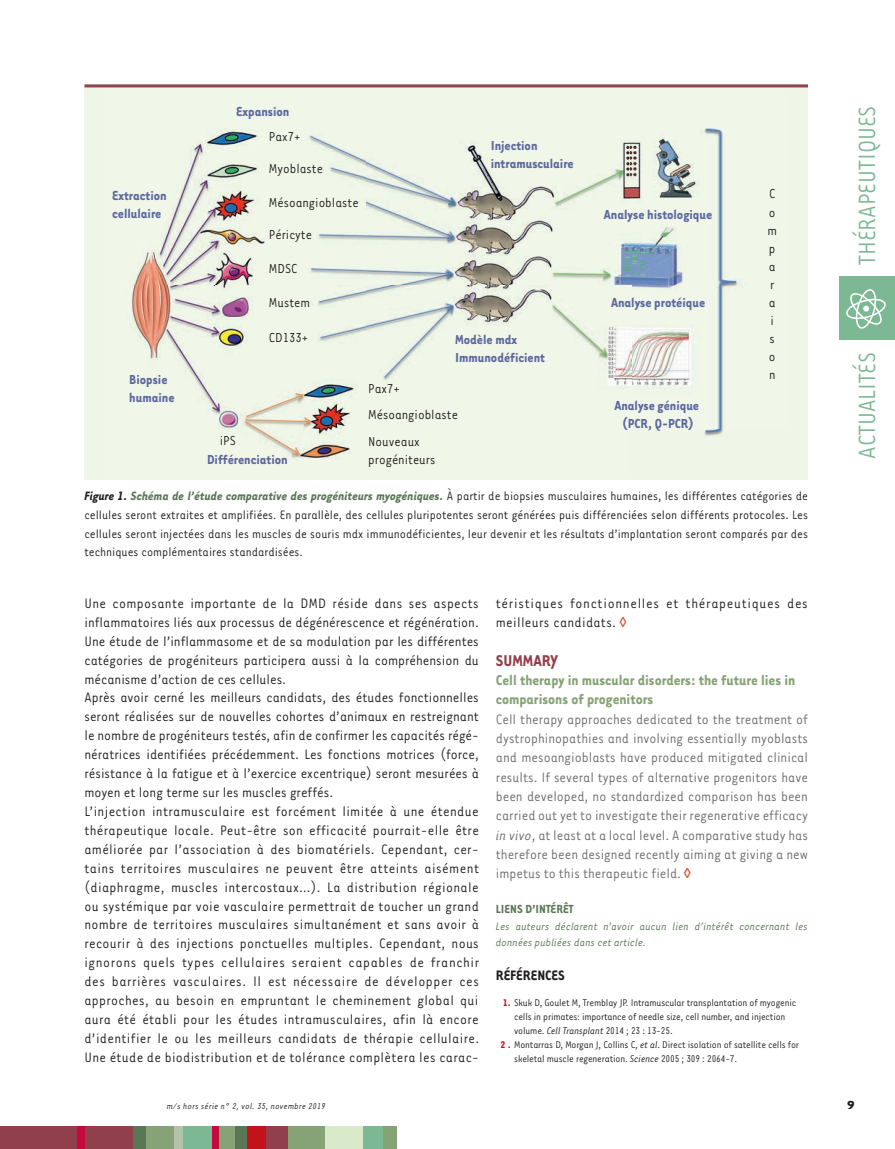
<style>
.page{position:relative;width:895px;height:1149px;background:#fff}
.page>*{position:absolute;margin:0;border:0;box-sizing:border-box;transform-origin:0 0}
.t1{font:27px "Tarzana Narrow";color:#7db894}
.t2{font:700 18px "Tarzana Narrow";color:#913f4b}
.t3{font:700 16.5px/19.4px "Tarzana Narrow";color:#86a375}
.t4{font:15.75px/18.9px "Tarzana Narrow";letter-spacing:.02em;color:#231f20}
.t5{font:15.75px/19.4px "Tarzana Narrow";color:#6c6d70;text-align:justify}
.t6{font:15.75px/19.4px "Tarzana Narrow";letter-spacing:.045em;color:#231f20}
.t7{font:700 15.75px "Tarzana Narrow";color:#231f20}
.t8{font:700 15px/18px "Tarzana Narrow";color:#5e689e}
.t9{font:15px/18px "Tarzana Narrow";color:#231f20}
.t10{font:13.95px/18.9px "Tarzana Narrow";color:#231f20;text-align:justify}
.t11{font:700 13.5px "Tarzana Narrow";color:#5a7755}
.t12{font:700 13.5px "Tarzana Wide";color:#231f20}
.t13{font:italic 12.45px/16.4px "Tarzana Narrow";letter-spacing:.005em;color:#5a7755}
.t14{font:11.25px "Tarzana Narrow";letter-spacing:-.015em;color:#231f20}
.t15{font:italic 9.75px "Tarzana Narrow";letter-spacing:.025em;color:#231f20}
.s1{font-weight:700;font-style:italic}
.s2{font-weight:700;font-style:italic;color:#5a7755}
.s3{font-style:italic}
.s4{font-weight:700;color:#c4121a}
</style>
<div class="page">
<div style="left:0;top:1126px;width:133px;height:22px;background:#913f4b"></div>
<div style="left:234px;top:1126px;width:13px;height:22px;background:#5a7755"></div>
<div style="left:77px;top:1126px;width:8px;height:22px;background:#c40941"></div>
<div style="left:133px;top:1126px;width:21px;height:22px;background:#5a7755"></div>
<div style="left:146px;top:1126px;width:30px;height:22px;background:#86a375"></div>
<div style="left:174px;top:1126px;width:9px;height:22px;background:#b3c3aa"></div>
<div style="left:183px;top:1126px;width:29px;height:22px;background:#7db894"></div>
<div style="left:216px;top:1126px;width:19px;height:22px;background:#86a375"></div>
<div style="left:212px;top:1126px;width:6px;height:22px;background:#c40941"></div>
<div style="left:247px;top:1126px;width:27px;height:22px;background:#c4121a"></div>
<div style="left:286px;top:1126px;width:39px;height:22px;background:#86a375"></div>
<div style="left:266px;top:1126px;width:21px;height:22px;background:#913f4b"></div>
<div style="left:325px;top:1126px;width:39px;height:22px;background:#d9eaca"></div>
<div style="left:363px;top:1126px;width:21px;height:22px;background:#7db894"></div>
<div style="left:383px;top:1126px;width:13px;height:22px;background:#86a375"></div>
<div style="left:839px;top:276px;width:55px;height:64px;background:#7db894"></div>
<svg style="left:846px;top:289px;width:39px;height:39px"></svg>
<div style="left:84px;top:84px;width:723px;height:396px;background:#eff6e8"></div>
<img style="left:132px;top:128px;width:607px;height:331px">
<hr style="left:84px;top:84px;width:723px;height:3px;background:#8d454f">
<p class="t8" style="left:112px;top:188px;width:56px">Extraction cellulaire</p>
<p class="t8" style="left:129px;top:372px;width:47px">Biopsie humaine</p>
<p class="t8" style="left:236px;top:103px;width:55px">Expansion</p>
<p class="t9" style="left:269px;top:121px;width:56px;line-height:31.8px">Pax7+<br>Myoblaste</p>
<p class="t9" style="left:269px;top:187px;width:91px;line-height:31.8px">Mésoangioblaste<br>Péricyte</p>
<p class="t9" style="left:269px;top:260px;width:30px">MDSC</p>
<p class="t9" style="left:269px;top:294px;width:43px">Mustem</p>
<p class="t9" style="left:269px;top:330px;width:41px">CD133+</p>
<p class="t9" style="left:220px;top:432px;width:18px">iPS</p>
<p class="t8" style="left:207px;top:451px;width:82px">Différenciation</p>
<p class="t8" style="left:490px;top:137px;width:85px">Injection intramusculaire</p>
<p class="t9" style="left:368px;top:380px;width:33px">Pax7+</p>
<p class="t8" style="left:455px;top:332px;width:91px">Modèle mdx<br>Immunodéficient</p>
<p class="t9" style="left:368px;top:402px;width:91px;line-height:26.5px">Mésoangioblaste<br>Nouveaux</p>
<p class="t9" style="left:368px;top:451px;width:69px">progéniteurs</p>
<p class="t8" style="left:603px;top:207px;width:110px">Analyse histologique</p>
<p class="t8" style="left:610px;top:294px;width:96px">Analyse protéique</p>
<p class="t8" style="left:614px;top:397px;width:86px;text-align:center">Analyse génique (PCR, Q-PCR)</p>
<p class="t9" style="left:767px;top:186px;width:11px">C o m p a r a i s o n</p>
<p class="t10" style="left:84px;top:487px;width:724px"><span class="s1">Figure 1.</span> <span class="s2">Schéma de l’étude comparative des progéniteurs myogéniques.</span> À partir de biopsies musculaires humaines, les différentes catégories de cellules seront extraites et amplifiées. En parallèle, des cellules pluripotentes seront générées puis différenciées selon différents protocoles. Les cellules seront injectées dans les muscles de souris mdx immunodéficientes, leur devenir et les résultats d’implantation seront comparés par des techniques complémentaires standardisées.</p>
<p class="t4" style="left:84px;top:594px;width:396px">Une composante importante de la DMD réside dans ses aspects inflammatoires liés aux processus de dégénérescence et régénération.<br>Une étude de l’inflammasome et de sa modulation par les différentes catégories de progéniteurs participera aussi à la compréhension du mécanisme d’action de ces cellules.<br>Après avoir cerné les meilleurs candidats, des études fonctionnelles seront réalisées sur de nouvelles cohortes d’animaux en restreignant le nombre de progéniteurs testés, afin de confirmer les capacités régé&shy;nératrices identifiées précédemment. Les fonctions motrices (force, résistance à la fatigue et à l’exercice excentrique) seront mesurées à moyen et long terme sur les muscles greffés.<br>L’injection intramusculaire est forcément limitée à une étendue thérapeutique locale. Peut-être son efficacité pourrait-elle être améliorée par l’association à des biomatériels. Cependant, cer&shy;tains territoires musculaires ne peuvent être atteints aisément (diaphragme, muscles intercostaux…). La distribution régionale ou systémique par voie vasculaire permettrait de toucher un grand nombre de territoires musculaires simultanément et sans avoir à recourir à des injections ponctuelles multiples. Cependant, nous ignorons quels types cellulaires seraient capables de franchir des barrières vasculaires. Il est nécessaire de développer ces approches, au besoin en empruntant le cheminement global qui aura été établi pour les études intramusculaires, afin là encore d’identifier le ou les meilleurs candidats de thérapie cellulaire.<br>Une étude de biodistribution et de tolérance complètera les carac-</p>
<p class="t6" style="left:495px;top:594px;width:313px">téristiques fonctionnelles et thérapeutiques des meilleurs candidats.</p>
<p class="t2" style="left:495px;top:653px;width:64px">SUMMARY</p>
<p class="t3" style="left:495px;top:671px;width:301px">Cell therapy in muscular disorders: the future lies in comparisons of progenitors</p>
<p class="t5" style="left:495px;top:710px;width:313px">Cell therapy approaches dedicated to the treatment of dystrophinopathies and involving essentially myoblasts and mesoangioblasts have produced mitigated clinical results. If several types of alternative progenitors have been developed, no standardized comparison has been carried out yet to investigate their regenerative efficacy <span class="s3">in vivo</span>, at least at a local level. A comparative study has therefore been designed recently aiming at giving a new impetus to this therapeutic field.</p>
<p class="t11" style="left:495px;top:904px;width:79px">LIENS D’INTÉ RÊ T</p>
<p class="t13" style="left:495px;top:918px;width:313px">Les auteurs dé clarent n’avoir aucun lien d’inté rê t concernant les donné es publié es dans cet article.</p>
<p class="t7" style="left:495px;top:968px;width:70px">RÉFÉRENCES</p>
<p class="t14" style="left:502px;top:998px;width:295px"><span class="s4">1.</span> Skuk D, Goulet M, Tremblay JP. Intramuscular transplantation of myogenic</p>
<p class="t14" style="left:514px;top:1012px;width:272px">cells in primates: importance of needle size, cell number, and injection</p>
<p class="t14" style="left:514px;top:1026px;width:160px">volume. <span class="s3">Cell Transplant</span> 2014 ; 23 : 13-25.</p>
<p class="t14" style="left:500px;top:1040px;width:300px"><span class="s4">2 .</span> Montarras D, Morgan J, Collins C, <span class="s3">et al</span>. Direct isolation of satellite cells for</p>
<p class="t14" style="left:514px;top:1054px;width:224px">skeletal muscle regeneration. <span class="s3">Science</span> 2005 ; 309 : 2064-7.</p>
<h1 class="t1" style="left:857px;top:265px;width:161px;rotate:-90deg">THÉRAPEUTIQUES</h1>
<h1 class="t1" style="left:857px;top:458px;width:108px;rotate:-90deg">ACTUALITÉS</h1>
<p class="t15" style="left:167px;top:1102px;width:160px">m/s hors série n° 2, vol. 35, novembre 2019</p>
<p class="t12" style="left:846px;top:1099px;width:10px">9</p>
</div>
